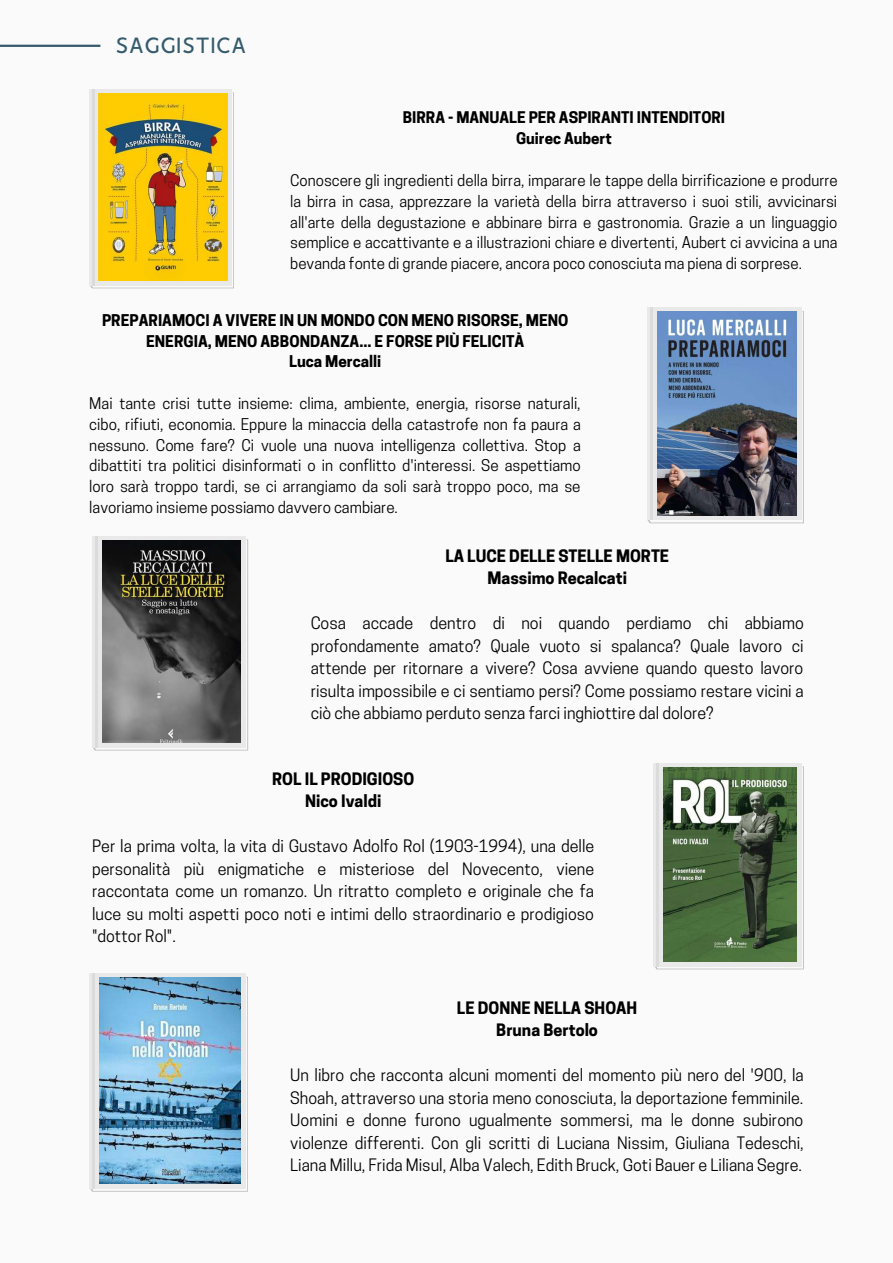
<style>
.page{position:relative;width:893px;height:1263px;background:#fafafa}
.page>*{position:absolute;margin:0;border:0;box-sizing:border-box;transform-origin:0 0}
.t1{font:27.9px "RTL Sondos Regular";color:#365b6d}
.t2{font:16.12px/22.5px "Cooper Hewitt";color:#000;text-align:justify}
.t3{font:700 16.12px/22.5px "Cooper Hewitt";color:#000;text-align:center}
.t4{font:15.23px/20.9px "Cooper Hewitt";color:#000;text-align:justify}
.t5{font:700 15.23px/20.9px "Cooper Hewitt";color:#000;text-align:center}
.t6{font:15.08px/20.9px "Cooper Hewitt";color:#000;text-align:justify}
.t7{font:700 15.08px/20.9px "Cooper Hewitt";color:#000;text-align:center}
</style>
<div class="page">
<hr style="left:0;top:45px;width:100px;height:2px;background:#365b6d">
<svg style="left:647px;top:309px;width:157px;height:214px"></svg>
<svg style="left:647px;top:307px;width:154px;height:213px;background:#d6d8dd"></svg>
<img style="left:657px;top:312px;width:139px;height:203px">
<hr style="left:650px;top:307px;width:2px;height:213px;background:#dbdbdb">
<svg style="left:92px;top:537px;width:156px;height:213px"></svg>
<div style="left:92px;top:536px;width:153px;height:211px;background:#e9e9e9"></div>
<img style="left:102px;top:540px;width:138px;height:203px">
<hr style="left:95px;top:536px;width:2px;height:211px;background:#dbdbdb">
<svg style="left:654px;top:764px;width:150px;height:205px"></svg>
<svg style="left:654px;top:763px;width:147px;height:203px;background:#d2d6d0"></svg>
<img style="left:664px;top:767px;width:132px;height:194px">
<hr style="left:657px;top:763px;width:2px;height:203px;background:#dbdbdb">
<svg style="left:90px;top:974px;width:158px;height:218px"></svg>
<svg style="left:89px;top:973px;width:156px;height:215px;background:#d5dce0"></svg>
<img style="left:100px;top:977px;width:140px;height:206px">
<hr style="left:93px;top:973px;width:2px;height:215px;background:#dbdbdb">
<svg style="left:90px;top:90px;width:144px;height:198px"></svg>
<svg style="left:89px;top:89px;width:142px;height:196px;background:#eae4cf"></svg>
<img style="left:99px;top:93px;width:128px;height:188px">
<hr style="left:92px;top:89px;width:2px;height:196px;background:#dbdbdb">
<h1 class="t1" style="left:115px;top:31px;width:133px">SAGGISTICA</h1>
<p class="t7" style="left:403px;top:107px;width:324px">BIRRA - MANUALE PER ASPIRANTI INTENDITORI<br>Guirec Aubert</p>
<p class="t6" style="left:290px;top:170px;width:549px">Conoscere gli ingredienti della birra, imparare le tappe della birrificazione e produrre la birra in casa, apprezzare la varietà della birra attraverso i suoi stili, avvicinarsi all'arte della degustazione e abbinare birra e gastronomia. Grazie a un linguaggio semplice e accattivante e a illustrazioni chiare e divertenti, Aubert ci avvicina a una bevanda fonte di grande piacere, ancora poco conosciuta ma piena di sorprese.</p>
<p class="t5" style="left:102px;top:310px;width:468px">PREPARIAMOCI A VIVERE IN UN MONDO CON MENO RISORSE, MENO<br>ENERGIA, MENO ABBONDANZA... E FORSE PIÙ FELICITÀ<br>Luca Mercalli</p>
<p class="t4" style="left:89px;top:393px;width:493px">Mai tante crisi tutte insieme: clima, ambiente, energia, risorse naturali, cibo, rifiuti, economia. Eppure la minaccia della catastrofe non fa paura a nessuno. Come fare? Ci vuole una nuova intelligenza collettiva. Stop a dibattiti tra politici disinformati o in conflitto d'interessi. Se aspettiamo loro sarà troppo tardi, se ci arrangiamo da soli sarà troppo poco, ma se lavoriamo insieme possiamo davvero cambiare.</p>
<p class="t3" style="left:445px;top:544px;width:225px">LA LUCE DELLE STELLE MORTE<br>Massimo Recalcati</p>
<p class="t2" style="left:311px;top:612px;width:495px">Cosa accade dentro di noi quando perdiamo chi abbiamo profondamente amato? Quale vuoto si spalanca? Quale lavoro ci attende per ritornare a vivere? Cosa avviene quando questo lavoro risulta impossibile e ci sentiamo persi? Come possiamo restare vicini a ciò che abbiamo perduto senza farci inghiottire dal dolore?</p>
<p class="t3" style="left:272px;top:767px;width:143px">ROL IL PRODIGIOSO<br>Nico Ivaldi</p>
<p class="t2" style="left:92px;top:835px;width:504px">Per la prima volta, la vita di Gustavo Adolfo Rol (1903-1994), una delle personalità più enigmatiche e misteriose del Novecento, viene raccontata come un romanzo. Un ritratto completo e originale che fa luce su molti aspetti poco noti e intimi dello straordinario e prodigioso "dottor Rol".</p>
<p class="t3" style="left:457px;top:996px;width:182px">LE DONNE NELLA SHOAH<br>Bruna Bertolo</p>
<p class="t2" style="left:290px;top:1064px;width:515px">Un libro che racconta alcuni momenti del momento più nero del '900, la Shoah, attraverso una storia meno conosciuta, la deportazione femminile.<br>Uomini e donne furono ugualmente sommersi, ma le donne subirono violenze differenti. Con gli scritti di Luciana Nissim, Giuliana Tedeschi, Liana Millu, Frida Misul, Alba Valech, Edith Bruck, Goti Bauer e Liliana Segre.</p>
</div>
